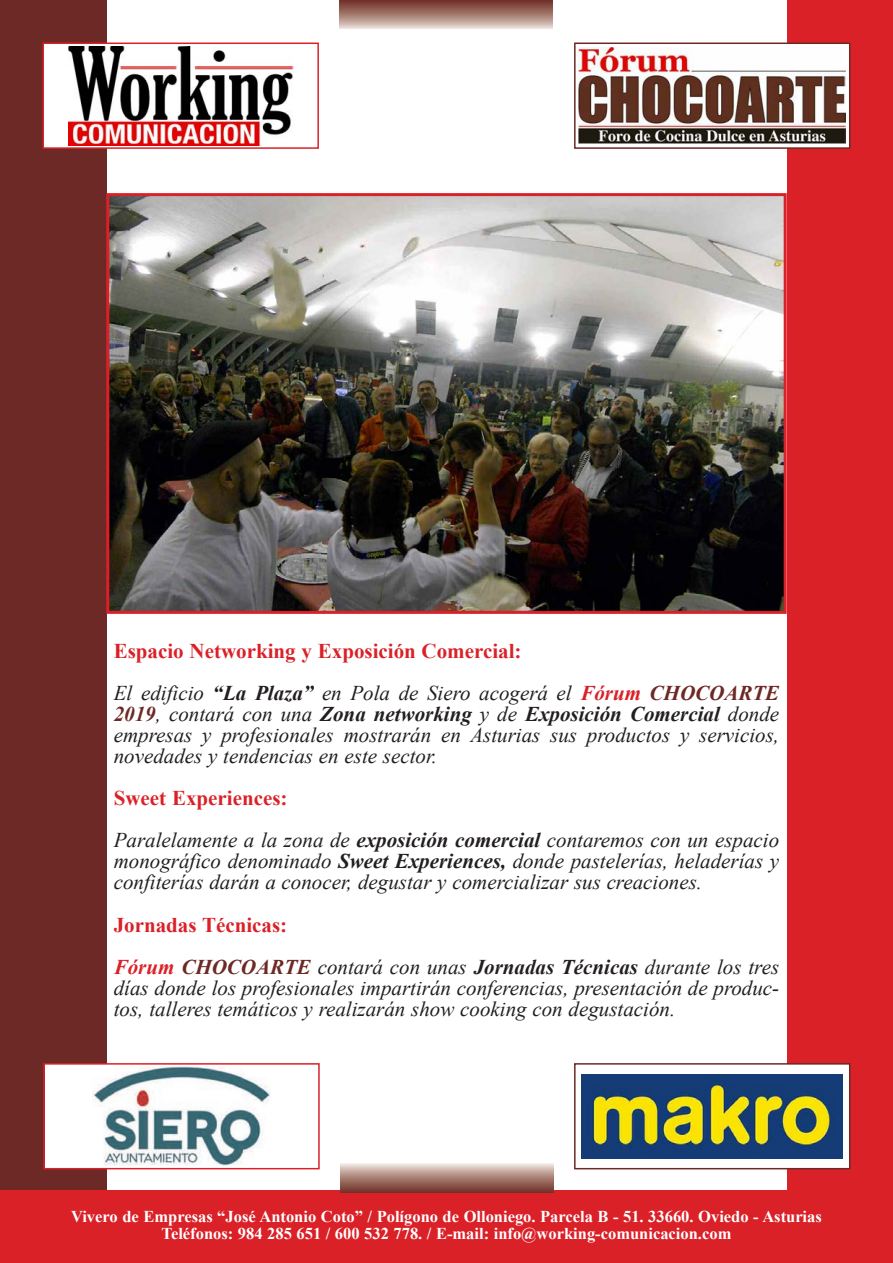
<style>
.page{position:relative;width:893px;height:1263px;background:#fff}
.page>*{position:absolute;margin:0;border:0;box-sizing:border-box;transform-origin:0 0}
.t1{font:italic 21px/21px "Times New Roman";color:#231f20}
.t2{font:700 21px/42.3px "Times New Roman";color:#da2128}
.t3{font:700 16.5px/16.5px "Times New Roman";color:#fff;text-align:center}
.s1{font-weight:400;font-style:italic;color:#231f20}
.s2{font-style:italic;color:#231f20}
.s3{font-style:italic}
.s4{font-style:italic;color:#6c2925}
.s5{font-weight:700;color:#6c2925}
.s6{font-weight:700}
.s7{font-weight:700;font-style:normal;color:#da2128}
.s8{font-weight:700;color:#da2128}
</style>
<div class="page">
<div style="left:787px;top:0;width:105px;height:1263px;background:#da2128"></div>
<div style="left:0;top:0;width:106px;height:1262px;background:#6c2925"></div>
<div style="left:0;top:1191px;width:893px;height:72px;background:#da2128"></div>
<div style="left:44px;top:44px;width:273px;height:103px;background:#fff"></div>
<img style="left:68px;top:46px;width:225px;height:99px">
<div style="left:43px;top:43px;width:276px;height:106px;border:2px solid #da2128"></div>
<div style="left:576px;top:44px;width:273px;height:103px;background:#fff"></div>
<img style="left:579px;top:48px;width:267px;height:96px">
<div style="left:574px;top:43px;width:276px;height:106px;border:2px solid #6c2925"></div>
<div style="left:45px;top:1064px;width:273px;height:104px;background:#fff"></div>
<div style="left:43px;top:1063px;width:277px;height:106px;border:2px solid #da2128"></div>
<img style="left:92px;top:1067px;width:179px;height:99px">
<div style="left:576px;top:1064px;width:273px;height:104px;background:#fff"></div>
<img style="left:582px;top:1074px;width:261px;height:84px">
<div style="left:574px;top:1063px;width:276px;height:106px;border:2px solid #6c2925"></div>
<svg style="left:341px;top:1163px;width:212px;height:29px;background:#ad877e"></svg>
<svg style="left:339px;top:0;width:213px;height:29px;background:#a88076"></svg>
<img style="left:110px;top:197px;width:673px;height:413px">
<div style="left:106px;top:193px;width:681px;height:421px;border:3px solid #da2128"></div>
<p class="t2" style="left:114px;top:630px;width:667px">Espacio Networking y Exposición Comercial:<br><span class="s1">El edificio</span> <span class="s2">“La Plaza”</span> <span class="s1">en Pola de Siero acogerá el</span> <span class="s3">Fórum</span> <span class="s4">CHOCOARTE</span></p>
<p class="t1" style="left:114px;top:704px;width:667px;text-align:justify"><span class="s5">2019</span>, contará con una <span class="s6">Zona networking</span> y de <span class="s6">Exposición Comercial</span> donde empresas y profesionales mostrarán en Asturias sus productos y servicios, novedades y tendencias en este sector.</p>
<p class="t1" style="left:114px;top:777px;width:667px;line-height:42.3px"><span class="s7">Sweet Experiences:<br></span>Paralelamente a la zona de <span class="s6">exposición comercial</span> contaremos con un espacio</p>
<p class="t1" style="left:114px;top:851px;width:667px">monográfico denominado <span class="s6">Sweet Experiences,</span> donde pastelerías, heladerías y confiterías darán a conocer, degustar y comercializar sus creaciones.</p>
<p class="t1" style="left:114px;top:903px;width:667px;line-height:42px"><span class="s7">Jornadas Técnicas:<br></span><span class="s8">Fórum</span> <span class="s5">CHOCOARTE</span> contará con unas <span class="s6">Jornadas Técnicas</span> durante los tres</p>
<p class="t1" style="left:114px;top:977px;width:667px">días donde los profesionales impartirán conferencias, presentación de produc&shy;tos, talleres temáticos y realizarán show cooking con degustación.</p>
<p class="t3" style="left:71px;top:1208px;width:752px">Vivero de Empresas “José Antonio Coto” / Polígono de Olloniego. Parcela B - 51. 33660. Oviedo - Asturias<br>Teléfonos: 984 285 651 / 600 532 778. / E-mail: info@working-comunicacion.com</p>
</div>
